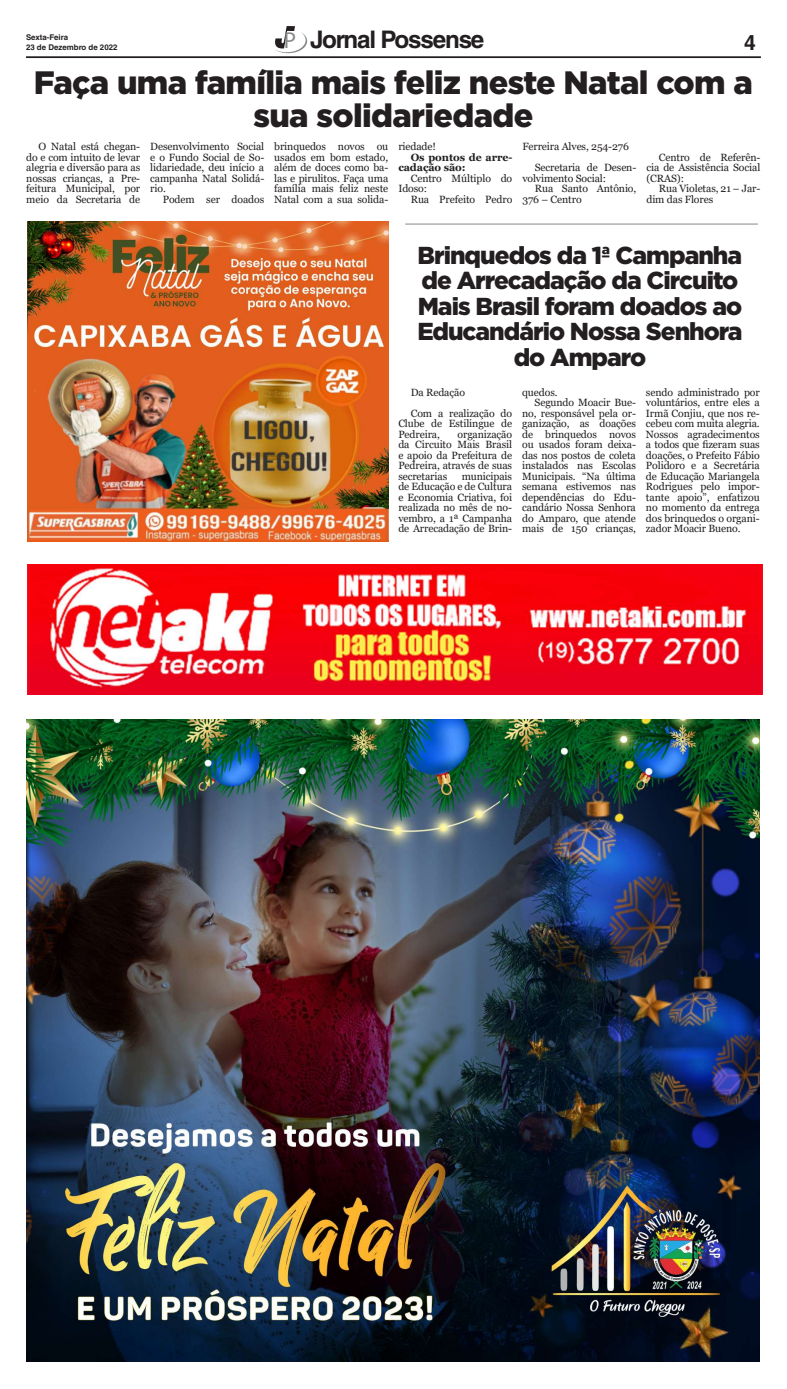
<style>
.page{position:relative;width:787px;height:1389px;background:#fff}
.page>*{position:absolute;margin:0;border:0;box-sizing:border-box;transform-origin:0 0}
.t1{font:900 32.38px/33.2px "Gotham";letter-spacing:-.02em;color:#231f20;text-align:center}
.t2{font:900 24.5px/25.4px "Gotham";letter-spacing:-.04em;color:#231f20;text-align:center}
.t3{font:700 24.24px "Helvetica LT Std";letter-spacing:-.05em;color:#231f20}
.t4{font:700 21px "Helvetica LT Std";color:#231f20}
.t5{font:10.5px/10.5px "Georgia";letter-spacing:-.01em;color:#231f20;text-align:justify}
.t6{font:700 10.5px/10.5px "Georgia";letter-spacing:-.01em;color:#231f20}
.t7{font:700 7.88px/9.5px "Helvetica LT Std";color:#231f20}
.s1{font-family:"Myriad Pro";font-weight:400;font-size:23.01px;color:#86888b}
</style>
<div class="page">
<hr style="left:26px;top:56px;width:734px;height:2px;background:#231f20">
<svg style="left:275px;top:26px;width:32px;height:27px"></svg>
<hr style="left:405px;top:224px;width:352px;height:1px;background:#86888b">
<img style="left:28px;top:565px;width:734px;height:129px">
<img style="left:28px;top:221px;width:360px;height:321px">
<img style="left:26px;top:719px;width:733px;height:642px">
<p class="t7" style="left:26px;top:33px;width:93px">Sexta-Feira<br>23 de Dezembro de 2022</p>
<h3 class="t3" style="left:283px;top:25px;width:202px"><span class="s1">P</span> Jornal Possense</h3>
<h3 class="t4" style="left:743px;top:30px;width:13px">4</h3>
<h1 class="t1" style="left:34px;top:65px;width:720px">Faça uma família mais feliz neste Natal com a sua solidariedade</h1>
<p class="t5" style="left:26px;top:142px;width:115px;text-indent:12px">O Natal está chegan&shy;do e com intuito de levar alegria e diversão para as nossas crianças, a Pre&shy;feitura Municipal, por meio da Secretaria de</p>
<p class="t5" style="left:150px;top:142px;width:115px">Desenvolvimento Social e o Fundo Social de So&shy;lidariedade, deu início a campanha Natal Solidá&shy;rio.</p>
<p class="t5" style="left:163px;top:194px;width:103px">Podem ser doados</p>
<p class="t5" style="left:274px;top:142px;width:115px">brinquedos novos ou usados em bom estado, além de doces como ba&shy;las e pirulitos. Faça uma família mais feliz neste Natal com a sua solida-</p>
<p class="t5" style="left:398px;top:142px;width:39px">riedade!</p>
<p class="t6" style="left:398px;top:152px;width:115px;text-indent:12px">Os pontos de arre&shy;cadação são:</p>
<p class="t5" style="left:398px;top:173px;width:115px;text-indent:12px">Centro Múltiplo do<br>Idoso:</p>
<p class="t5" style="left:410px;top:194px;width:103px">Rua Prefeito Pedro</p>
<p class="t5" style="left:534px;top:137px;width:103px;line-height:21px;text-indent:-12px">Ferreira Alves, 254-276<br>Secretaria de Desen-</p>
<p class="t5" style="left:522px;top:173px;width:85px">volvimento Social:</p>
<p class="t5" style="left:534px;top:184px;width:103px">Rua Santo Antônio,</p>
<p class="t5" style="left:522px;top:194px;width:61px">376 – Centro</p>
<p class="t5" style="left:646px;top:152px;width:115px;text-indent:12px">Centro de Referên&shy;cia de Assistência Social (CRAS):</p>
<p class="t5" style="left:646px;top:184px;width:115px;text-indent:12px">Rua Violetas, 21 – Jar&shy;dim das Flores</p>
<h2 class="t2" style="left:417px;top:242px;width:326px">Brinquedos da 1ª Campanha de Arrecadação da Circuito<br>Mais Brasil foram doados ao<br>Educandário Nossa Senhora do Amparo</h2>
<p class="t5" style="left:410px;top:382px;width:103px;line-height:21px">Da Redação<br>Com a realização do</p>
<p class="t5" style="left:398px;top:418px;width:115px">Clube de Estilingue de<br>Pedreira,</p>
<p class="t5" style="left:398px;top:429px;width:115px;text-indent:59px">organização da Circuito Mais Brasil e apoio da Prefeitura de Pedreira, através de suas secretarias</p>
<p class="t5" style="left:398px;top:471px;width:115px;text-indent:63px">municipais de Educação e de Cultura e Economia Criativa, foi realizada no mês de no&shy;vembro, a 1ª Campanha de Arrecadação de Brin-</p>
<p class="t5" style="left:522px;top:387px;width:37px">quedos.</p>
<p class="t5" style="left:534px;top:397px;width:103px">Segundo Moacir Bue-</p>
<p class="t5" style="left:522px;top:408px;width:115px">no, responsável pela or-</p>
<p class="t5" style="left:522px;top:418px;width:115px">ganização, as doações</p>
<p class="t5" style="left:522px;top:429px;width:115px">de brinquedos novos</p>
<p class="t5" style="left:522px;top:439px;width:115px">ou usados foram deixa-</p>
<p class="t5" style="left:522px;top:450px;width:115px">das nos postos de coleta</p>
<p class="t5" style="left:522px;top:460px;width:115px">instalados nas Escolas</p>
<p class="t5" style="left:522px;top:471px;width:115px">Municipais. “Na última</p>
<p class="t5" style="left:522px;top:481px;width:115px">semana estivemos nas</p>
<p class="t5" style="left:522px;top:492px;width:115px">dependências do Edu-</p>
<p class="t5" style="left:522px;top:502px;width:115px">candário Nossa Senhora</p>
<p class="t5" style="left:522px;top:513px;width:115px">do Amparo, que atende</p>
<p class="t5" style="left:522px;top:523px;width:115px">mais de 150 crianças,</p>
<p class="t5" style="left:645px;top:387px;width:115px">sendo administrado por voluntários, entre eles a Irmã Conjiu, que nos re&shy;cebeu com muita alegria.<br>Nossos agradecimentos a todos que fizeram suas doações, o Prefeito Fábio Polidoro e a Secretária de Educação Mariangela Rodrigues pelo impor&shy;tante apoio”, enfatizou no momento da entrega dos brinquedos o organi&shy;zador Moacir Bueno.</p>
</div>
